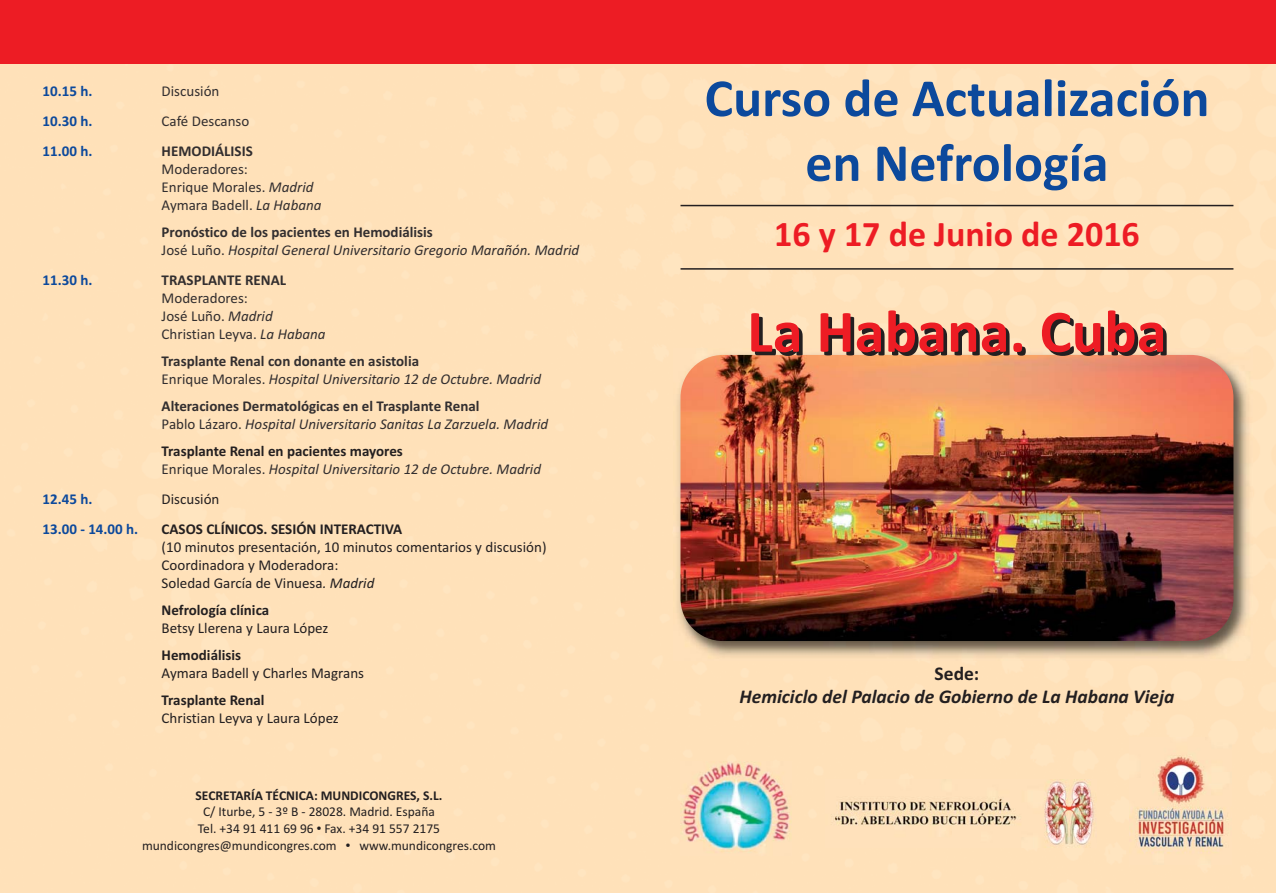
<style>
.page{position:relative;width:1276px;height:893px;background:#fff}
.page>*{position:absolute;margin:0;border:0;box-sizing:border-box;transform-origin:0 0}
.t1{font:700 54px/64.8px "Calibri";color:#0c499c;text-align:center}
.t2{font:700 36px "Calibri";color:#ed1c24}
.t3{font:italic 700 19.5px "Calibri";color:#231f20}
.t4{font:700 19.5px "Calibri";color:#231f20}
.t5{font:italic 15px/18px "Calibri";color:#322e2f}
.t6{font:15px/18px "Calibri";color:#231f20}
.t7{font:700 15px/18px "Calibri";color:#322e2f}
.t8{font:15px/18px "Calibri";color:#322e2f}
.t9{font:700 15px "Calibri";color:#231f20}
.t10{font:700 15px "Calibri";color:#0c499c}
.t11{font:13.5px/17px "Calibri";color:#231f20;text-align:center}
.t12{font:700 13.5px "Calibri";color:#231f20}
.s1{font-style:italic}
.s2{font-weight:700;font-style:normal}
.s3{font-style:normal}
.s4{font-weight:400}
.s5{font-weight:400;font-style:italic}
.s6{font-weight:700;font-style:normal;color:#231f20}
.s7{font-family:"Formata"}
</style>
<div class="page">
<div style="left:0;top:64px;width:1276px;height:829px;background:#ffe1b9"></div>
<div style="left:2px;top:472px;width:636px;height:421px;background:#ffe1b9"></div>
<div style="left:0;top:0;width:1276px;height:64px;background:#ed1c24"></div>
<img style="left:674px;top:348px;width:579px;height:312px">
<img style="left:680px;top:355px;width:553px;height:286px;border-radius:43px">
<img style="left:680px;top:761px;width:111px;height:95px">
<img style="left:1130px;top:738px;width:101px;height:126px">
<svg style="left:751px;top:310px;width:415px;height:46px;background:#d57f6e"></svg>
<hr style="left:680px;top:205px;width:553px;height:1px;background:#231f20">
<hr style="left:680px;top:268px;width:553px;height:2px;background:#231f20">
<img style="left:825px;top:779px;width:271px;height:68px">
<p class="t10" style="left:43px;top:86px;width:51px">10.15 h.</p>
<p class="t8" style="left:162px;top:84px;width:59px">Discusión</p>
<p class="t10" style="left:43px;top:116px;width:51px">10.30 h.</p>
<p class="t8" style="left:162px;top:114px;width:89px">Café Descanso</p>
<p class="t10" style="left:43px;top:146px;width:51px">11.00 h.</p>
<p class="t7" style="left:162px;top:144px;width:93px">HEMODIÁLISIS</p>
<p class="t8" style="left:162px;top:162px;width:161px">Moderadores:<br>Enrique Morales. <span class="s1">Madrid<br></span>Aymara Badell. <span class="s1">La Habana</span></p>
<p class="t5" style="left:162px;top:225px;width:419px"><span class="s2">Pronóstico de los pacientes en Hemodiálisis<br></span><span class="s3">José Luño.</span> Hospital General Universitario Gregorio Marañón. Madrid</p>
<p class="t10" style="left:43px;top:275px;width:51px">11.30 h.</p>
<p class="t7" style="left:162px;top:273px;width:126px">TRASPLANTE RENAL</p>
<p class="t8" style="left:162px;top:291px;width:165px">Moderadores:<br>José Luño. <span class="s1">Madrid<br></span>Christian Leyva. <span class="s1">La Habana</span></p>
<p class="t5" style="left:162px;top:354px;width:381px"><span class="s2">Trasplante Renal con donante en asistolia<br></span><span class="s3">Enrique Morales.</span> Hospital Universitario 12 de Octubre. Madrid</p>
<p class="t7" style="left:162px;top:399px;width:388px">Alteraciones Dermatológicas en el Trasplante Renal<br><span class="s4">Pablo Lázaro.</span> <span class="s5">Hospital Universitario Sanitas La Zarzuela. Madrid</span></p>
<p class="t5" style="left:162px;top:444px;width:381px"><span class="s6">Trasplante Renal en pacientes mayores<br></span><span class="s3">Enrique Morales.</span> Hospital Universitario 12 de Octubre. Madrid</p>
<p class="t10" style="left:43px;top:494px;width:51px">12.45 h.</p>
<p class="t6" style="left:162px;top:492px;width:59px">Discusión</p>
<p class="t10" style="left:43px;top:524px;width:97px">13.00 ‐ 14.00 h.</p>
<p class="t9" style="left:162px;top:524px;width:242px">CASOS CLÍNICOS. SESIÓN INTERACTIVA</p>
<p class="t6" style="left:162px;top:540px;width:386px">(10 minutos presentación, 10 minutos comentarios y discusión)<br>Coordinadora y Moderadora:<br>Soledad García de Vinuesa<span class="s1">. Madrid</span></p>
<p class="t9" style="left:162px;top:605px;width:109px">Nefrología clínica</p>
<p class="t6" style="left:162px;top:621px;width:168px">Betsy Llerena y Laura López</p>
<p class="t9" style="left:162px;top:650px;width:81px">Hemodiálisis</p>
<p class="t6" style="left:162px;top:666px;width:204px">Aymara Badell y Charles Magrans</p>
<p class="t9" style="left:162px;top:695px;width:104px">Trasplante Renal</p>
<p class="t6" style="left:162px;top:711px;width:179px">Christian Leyva y Laura López</p>
<p class="t12" style="left:196px;top:791px;width:248px">SECRETARÍA TÉCNICA: MUNDICONGRES, S.L.</p>
<p class="t11" style="left:142px;top:804px;width:355px">C/ Iturbe, 5 ‐ 3º B ‐ 28028. Madrid. España<br>Tel. +34 91 411 69 96 <span class="s7">•</span> Fax. +34 91 557 2175 mundicongres@mundicongres.com <span class="s7">•</span> www.mundicongres.com</p>
<h1 class="t1" style="left:704px;top:70px;width:506px">Curso de Actualización en Nefrología</h1>
<h2 class="t2" style="left:774px;top:222px;width:367px">16 y 17 de Junio de 2016</h2>
<h3 class="t4" style="left:934px;top:666px;width:46px">Sede:</h3>
<h3 class="t3" style="left:739px;top:685px;width:436px">Hemiciclo del Palacio de Gobierno de La Habana Vieja</h3>
</div>
